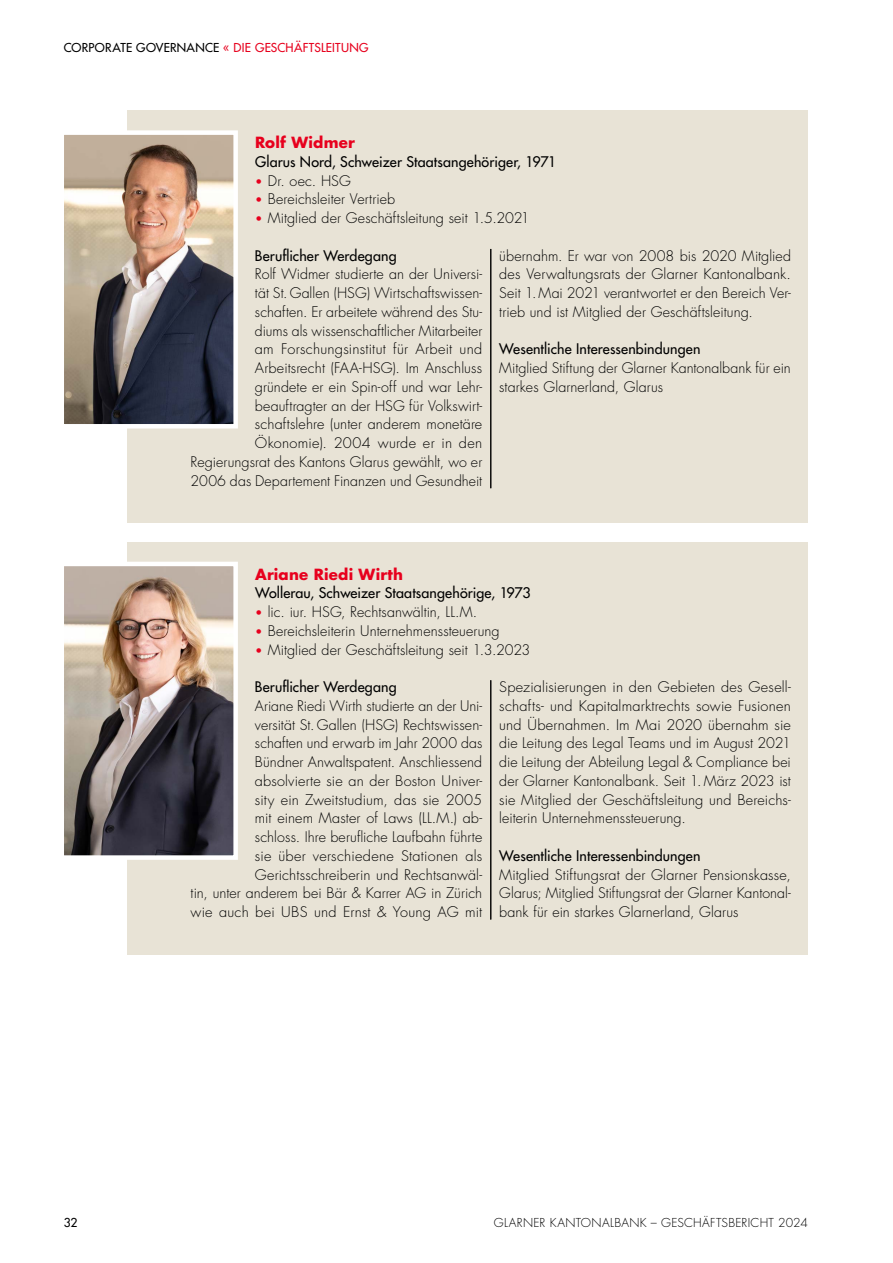
<style>
.page{position:relative;width:893px;height:1263px;background:#fff}
.page>*{position:absolute;margin:0;border:0;box-sizing:border-box;transform-origin:0 0}
.h2_name{font:700 15px "Futura Std";letter-spacing:.015em;color:#e7001d}
.t1{font:300 14.25px/18.8px "Futura Std";letter-spacing:.005em;color:#000;text-align:justify}
.t2{font:500 14.25px "Futura Std";letter-spacing:.01em;color:#000}
.t3{font:300 12px "Futura Std";letter-spacing:.03em;color:#000}
.t4{font:500 12px "Futura Std";letter-spacing:.025em;color:#e7001d}
.t5{font:500 12px "Futura Std";color:#000}
.s1{color:#000}
.s2{font-size:12px;color:#e7001d}
</style>
<div class="page">
<div style="left:128px;top:542px;width:680px;height:412px;background:#e8e3d6"></div>
<div style="left:128px;top:111px;width:680px;height:412px;background:#e8e3d6"></div>
<hr style="left:490px;top:680px;width:1px;height:239px;background:#000">
<hr style="left:490px;top:249px;width:1px;height:239px;background:#000">
<img style="left:64px;top:559px;width:174px;height:303px">
<svg style="left:64px;top:128px;width:174px;height:303px;background:#8f837d"></svg>
<p class="t5" style="left:64px;top:40px;width:10px">Corpora</p>
<p class="t5" style="left:120px;top:40px;width:35px">te Gover</p>
<p class="t4" style="left:177px;top:40px;width:190px"><span class="s1">nance</span> « Die Geschäftsleitu ng</p>
<p class="h2_name" style="left:255px;top:133px;width:101px">Rolf Widmer</p>
<p class="t2" style="left:255px;top:153px;width:303px">Glarus Nord, Schweizer Staatsangehöriger, 1971</p>
<p class="t1" style="left:255px;top:172px;width:97px"><span class="s2">•</span> Dr. oec. HSG</p>
<p class="t1" style="left:255px;top:190px;width:141px"><span class="s2">•</span> Bereichsleiter Vertrieb</p>
<p class="t1" style="left:255px;top:209px;width:276px"><span class="s2">•</span> Mitglied der Geschäftsleitung seit 1.5.2021</p>
<p class="t2" style="left:255px;top:246px;width:143px">Beruflicher Werdegang</p>
<p class="t1" style="left:191px;top:265px;width:293px;text-align:right">Rolf Widmer studierte an der Universi-<br>tät St. Gallen (HSG) Wirtschaftswissen-<br>schaften. Er arbeitete während des Stu-<br>diums als wissenschaftlicher Mitarbeiter<br>am Forschungsinstitut für Arbeit und Arbeitsrecht (FAA-HSG). Im Anschluss<br>gründete er ein Spin-off und war Lehr&shy;beauftragter an der HSG für Volkswirt&shy;schaftslehre (unter anderem monetäre Ökonomie). 2004 wurde er in den Regierungsrat des Kantons Glarus gewählt, wo er 2006 das Departement Finanzen und Gesundheit</p>
<p class="t1" style="left:499px;top:247px;width:293px">übernahm. Er war von 2008 bis 2020 Mitglied des Verwaltungsrats der Glarner Kantonalbank.<br>Seit 1.Mai 2021 verantwortet er den Bereich Ver&shy;trieb und ist Mitglied der Geschäftsleitung.</p>
<p class="t2" style="left:499px;top:340px;width:203px">Wesentliche Interessenbindungen</p>
<p class="t1" style="left:499px;top:359px;width:293px">Mitglied Stiftung der Glarner Kantonalbank für ein starkes Glarnerland, Glarus</p>
<p class="h2_name" style="left:255px;top:564px;width:150px">Ariane Riedi Wirth</p>
<p class="t2" style="left:255px;top:584px;width:277px">Wollerau, Schweizer Staatsangehörige, 1973</p>
<p class="t1" style="left:255px;top:603px;width:224px"><span class="s2">•</span> lic. iur. HSG, Rechtsanwältin, LL.M.</p>
<p class="t1" style="left:255px;top:622px;width:246px"><span class="s2">•</span> Bereichsleiterin Unternehmenssteuerung</p>
<p class="t1" style="left:255px;top:640px;width:277px"><span class="s2">•</span> Mitglied der Geschäftsleitung seit 1.3.2023</p>
<p class="t2" style="left:255px;top:678px;width:143px">Beruflicher Werdegang</p>
<p class="t1" style="left:191px;top:697px;width:293px;text-align:right">Ariane Riedi Wirth studierte an der Uni-<br>versität St. Gallen (HSG) Rechtswissen-<br>schaften und erwarb im Jahr 2000 das<br>Bündner Anwaltspatent. Anschliessend absolvierte sie an der Boston Univer-<br>sity ein Zweitstudium, das sie 2005<br>mit einem Master of Laws (LL.M.) ab-<br>schloss. Ihre berufliche Laufbahn führte<br>sie über verschiedene Stationen als Gerichtsschreiberin und Rechtsanwäl-<br>tin, unter anderem bei Bär &amp; Karrer AG in Zürich wie auch bei UBS und Ernst &amp; Young AG mit</p>
<p class="t1" style="left:499px;top:678px;width:293px">Spezialisierungen in den Gebieten des Gesell&shy;schafts- und Kapitalmarktrechts sowie Fusionen und Übernahmen. Im Mai 2020 übernahm sie die Leitung des Legal Teams und im August 2021 die Leitung der Abteilung Legal &amp; Compliance bei der Glarner Kantonalbank. Seit 1.März 2023 ist sie Mitglied der Geschäftsleitung und Bereichs&shy;leiterin Unternehmenssteuerung.</p>
<p class="t2" style="left:499px;top:846px;width:203px">Wesentliche Interessenbindungen</p>
<p class="t1" style="left:499px;top:865px;width:293px">Mitglied Stiftungsrat der Glarner Pensionskasse, Glarus; Mitglied Stiftungsrat der Glarner Kantonal&shy;bank für ein starkes Glarnerland, Glarus</p>
<p class="t5" style="left:64px;top:1215px;width:15px">32</p>
<p class="t3" style="left:494px;top:1215px;width:315px">GLARNER KANTONALBANK – GESCHÄFTSBERICHT 2024</p>
</div>
